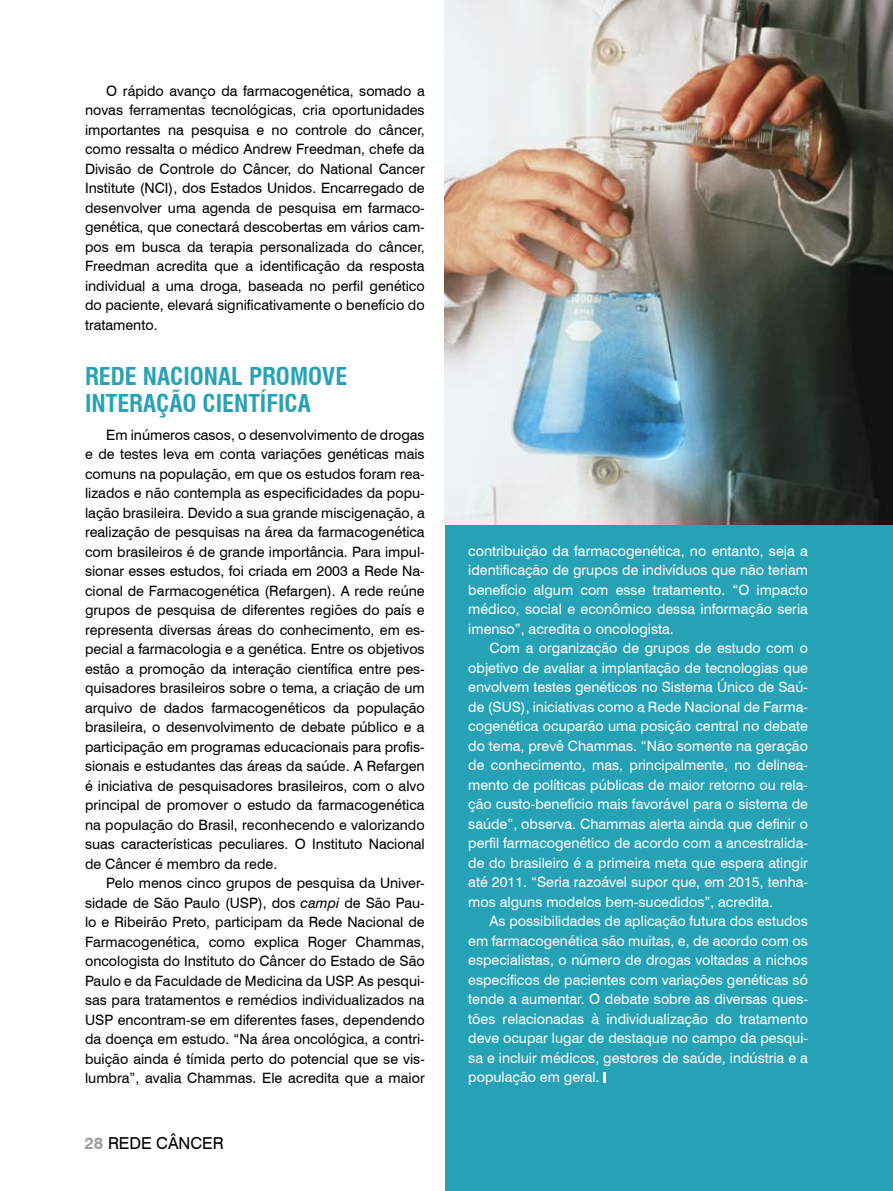
<style>
.page{position:relative;width:893px;height:1191px;background:#fff}
.page>*{position:absolute;margin:0;border:0;box-sizing:border-box;transform-origin:0 0}
.t1{font:700 condensed 24px/27px "Swiss 721 BT";color:#26a2b7}
.t2{font:16.5px "Swiss 721 BT";color:#000}
.t3{font:14.25px/19.5px "Swiss 721 BT";color:#000;text-align:justify}
.t4{font:14.25px/19.5px "Swiss 721 BT";color:#fff;text-align:justify}
.s1{font-style:italic}
.s2{font-weight:700;color:#9c9d9f}
</style>
<div class="page">
<div style="left:445px;top:0;width:448px;height:1191px;background:#26a2b7"></div>
<svg style="left:604px;top:1072px;width:2px;height:10px"></svg>
<img style="left:445px;top:0;width:448px;height:524px">
<p class="t3" style="left:85px;top:80px;width:341px;text-indent:21px">O rápido avanço da farmacogenética, somado a novas ferramentas tecnológicas, cria oportunidades importantes na pesquisa e no controle do câncer, como ressalta o médico Andrew Freedman, chefe da Divisão de Controle do Câncer, do National Cancer Institute (NCI), dos Estados Unidos. Encarregado de desenvolver uma agenda de pesquisa em farmaco&shy;genética, que conectará descobertas em vários cam&shy;pos em busca da terapia personalizada do câncer, Freedman acredita que a identificação da resposta individual a uma droga, baseada no perfil genético do paciente, elevará significativamente o benefício do tratamento.</p>
<h1 class="t1" style="left:85px;top:362px;width:86px">REDE NACIONAL</h1>
<h1 class="t1" style="left:85px;top:362px;width:264px;text-indent:164px">PROMOVE<br>INTERAÇÃO CI ENTÍFICA</h1>
<p class="t3" style="left:85px;top:424px;width:341px;text-indent:21px">Em inúmeros casos, o desenvolvimento de drogas e de testes leva em conta variações genéticas mais comuns na população, em que os estudos foram rea&shy;lizados e não contempla as especificidades da popu&shy;lação brasileira. Devido a sua grande miscigenação, a realização de pesquisas na área da farmacogenética com brasileiros é de grande importância. Para impul&shy;sionar esses estudos, foi criada em 2003 a Rede Na&shy;cional de Farmacogenética (Refargen). A rede reúne grupos de pesquisa de diferentes regiões do país e representa diversas áreas do conhecimento, em es&shy;pecial a farmacologia e a genética. Entre os objetivos estão a promoção da interação científica entre pes&shy;quisadores brasileiros sobre o tema, a criação de um arquivo de dados farmacogenéticos da população brasileira, o desenvolvimento de debate público e a participação em programas educacionais para profis&shy;sionais e estudantes das áreas da saúde. A Refargen é iniciativa de pesquisadores brasileiros, com o alvo principal de promover o estudo da farmacogenética na população do Brasil, reconhecendo e valorizando suas características peculiares. O Instituto Nacional de Câncer é membro da rede.</p>
<p class="t3" style="left:85px;top:873px;width:341px;text-indent:21px">Pelo menos cinco grupos de pesquisa da Univer&shy;sidade de São Paulo (USP), dos <span class="s1">campi</span> de São Pau&shy;lo e Ribeirão Preto, participam da Rede Nacional de Farmacogenética, como explica Roger Chammas, oncologista do Instituto do Câncer do Estado de São Paulo e da Faculdade de Medicina da USP. As pesqui&shy;sas para tratamentos e remédios individualizados na USP encontram-se em diferentes fases, dependendo da doença em estudo. “Na área oncológica, a contri&shy;buição ainda é tímida perto do potencial que se vis&shy;lumbra”, avalia Chammas. Ele acredita que a maior</p>
<p class="t2" style="left:85px;top:1131px;width:46px"><span class="s2">28</span> Rede</p>
<p class="t2" style="left:156px;top:1131px;width:35px">câncer</p>
<p class="t4" style="left:468px;top:540px;width:341px">contribuição da farmacogenética, no entanto, seja a identificação de grupos de indivíduos que não teriam benefício algum com esse tratamento. “O impacto médico, social e econômico dessa informação seria imenso”, acredita o oncologista.</p>
<p class="t4" style="left:468px;top:637px;width:341px;text-indent:21px">Com a organização de grupos de estudo com o objetivo de avaliar a implantação de tecnologias que envolvem testes genéticos no Sistema Único de Saú&shy;de (SUS), iniciativas como a Rede Nacional de Farma&shy;cogenética ocuparão uma posição central no debate do tema, prevê Chammas. “Não somente na geração de conhecimento, mas, principalmente, no delinea&shy;mento de políticas públicas de maior retorno ou rela&shy;ção custo-benefício mais favorável para o sistema de saúde”, observa. Chammas alerta ainda que definir o perfil farmacogenético de acordo com a ancestralida&shy;de do brasileiro é a primeira meta que espera atingir até 2011. “Seria razoável supor que, em 2015, tenha&shy;mos alguns modelos bem-sucedidos”, acredita.</p>
<p class="t4" style="left:468px;top:910px;width:341px;text-indent:21px">As possibilidades de aplicação futura dos estudos em farmacogenética são muitas, e, de acordo com os especialistas, o número de drogas voltadas a nichos específicos de pacientes com variações genéticas só tende a aumentar. O debate sobre as diversas ques&shy;tões relacionadas à individualização do tratamento deve ocupar lugar de destaque no campo da pesqui&shy;sa e incluir médicos, gestores de saúde, indústria e a população em geral.</p>
</div>
